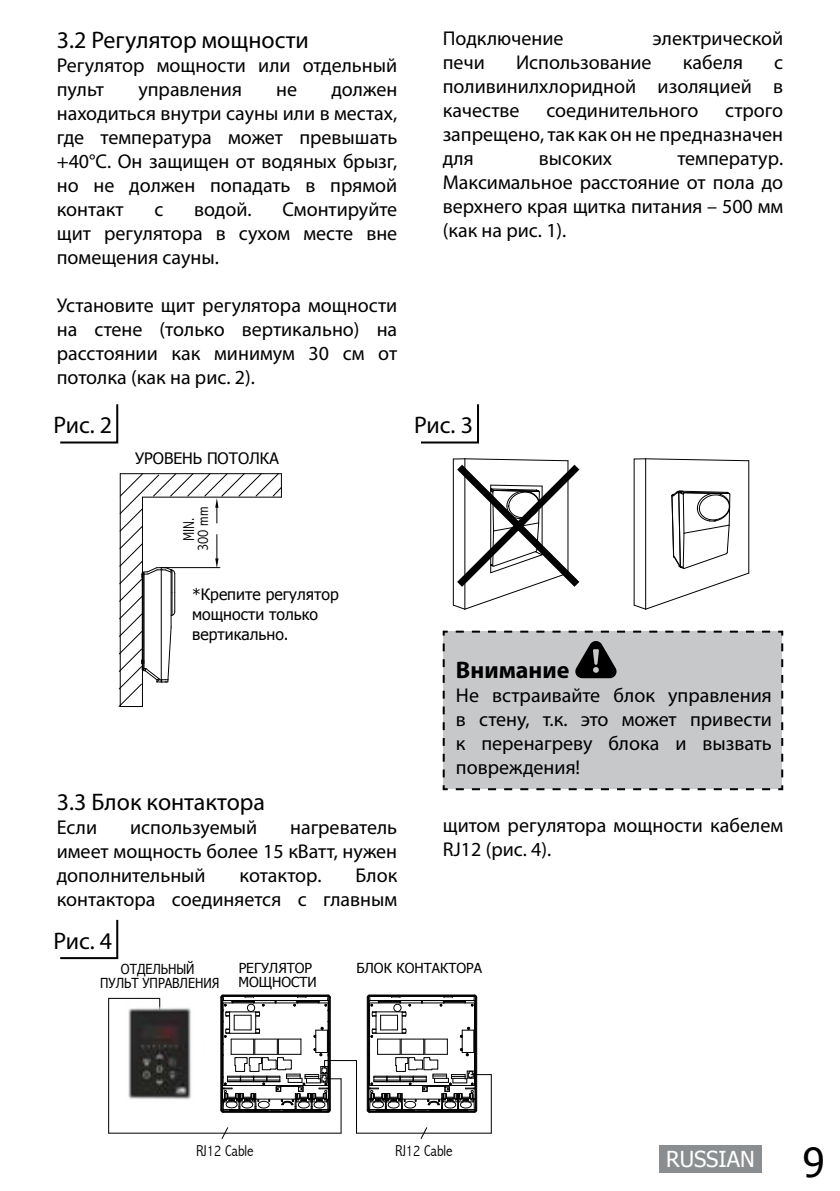
<style>
.page{position:relative;width:840px;height:1191px;background:#fff}
.page>*{position:absolute;margin:0;border:0;box-sizing:border-box;transform-origin:0 0}
.t1{font:24px "Myriad Pro";color:#000}
.t2{font:700 24px "Myriad Pro";color:#000}
.t3{font:22px "Tahoma";color:#fff}
.t4{font:20px/24px "Myriad Pro";color:#000;text-align:justify}
.t5{font:15.8px/19.8px "Tahoma";color:#000100}
.t6{font:300 condensed 15.8px "Abadi";color:#000}
.t7{font:300 condensed 15.8px "Abadi";color:#000100}
.t8{font:13.8px/13.8px "Tahoma";color:#000100}
.t9{font:13.8px "Tahoma";color:#000100;scale:.9 1}
.s1{font-size:40px;color:#000}
</style>
<div class="page">
<div style="left:659px;top:1145px;width:102px;height:27px;background:#8b8e90"></div>
<svg style="left:118px;top:473px;width:164px;height:234px"></svg>
<svg style="left:633px;top:458px;width:116px;height:4px"></svg>
<svg style="left:633px;top:490px;width:116px;height:120px"></svg>
<hr style="left:644px;top:459px;width:1px;height:150px;background:#000">
<hr style="left:747px;top:461px;width:1px;height:112px;background:#000">
<hr style="left:633px;top:459px;width:1px;height:146px;background:#000">
<svg style="left:452px;top:458px;width:127px;height:152px"></svg>
<svg style="left:220px;top:1127px;width:9px;height:12px"></svg>
<svg style="left:419px;top:1127px;width:9px;height:12px"></svg>
<hr style="left:324px;top:1060px;width:32px;height:1px;background:#000">
<svg style="left:366px;top:994px;width:124px;height:119px"></svg>
<hr style="left:356px;top:1132px;width:135px;height:1px;background:#000">
<hr style="left:109px;top:1132px;width:232px;height:1px;background:#000">
<svg style="left:220px;top:994px;width:121px;height:119px"></svg>
<hr style="left:356px;top:1060px;width:1px;height:73px;background:#000">
<hr style="left:108px;top:998px;width:1px;height:135px;background:#000">
<hr style="left:340px;top:1078px;width:1px;height:55px;background:#000">
<hr style="left:490px;top:1074px;width:1px;height:59px;background:#000">
<img style="left:108px;top:997px;width:83px;height:111px">
<div style="left:442px;top:630px;width:341px;height:161px;background:#c7c8ca"></div>
<svg style="left:574px;top:641px;width:42px;height:37px;background:#505051"></svg>
<svg style="left:60px;top:404px;width:59px;height:40px"></svg>
<svg style="left:60px;top:919px;width:59px;height:41px"></svg>
<svg style="left:421px;top:404px;width:58px;height:40px"></svg>
<p class="t1" style="left:57px;top:25px;width:253px">3.2 Регулятор мощности</p>
<p class="t4" style="left:57px;top:53px;width:342px">Регулятор мощности или отдельный пульт</p>
<p class="t4" style="left:57px;top:77px;width:342px;text-indent:274px">должен находиться внутри сауны или в местах, где температура может превышать +40°С. Он защищен от водяных брызг, но не должен попадать в прямой контакт</p>
<p class="t4" style="left:138px;top:77px;width:105px">управления</p>
<p class="t4" style="left:276px;top:77px;width:22px">не</p>
<p class="t4" style="left:57px;top:197px;width:342px;text-indent:225px">Смонтируйте щит регулятора в сухом месте вне помещения сауны.</p>
<p class="t4" style="left:57px;top:293px;width:342px">Установите щит регулятора мощности на стене (только вертикально) на расстоянии как минимум 30 см от потолка (как на рис. 2).</p>
<p class="t4" style="left:154px;top:197px;width:10px">с</p>
<p class="t4" style="left:194px;top:197px;width:59px">водой.</p>
<p class="t1" style="left:53px;top:410px;width:60px">Рис. 2</p>
<p class="t5" style="left:135px;top:447px;width:145px">УРОВЕНЬ ПОТОЛКА</p>
<p class="t7" style="left:193px;top:551px;width:46px;rotate:-90deg">300 mm</p>
<p class="t7" style="left:179px;top:541px;width:25px;rotate:-90deg">MIN.</p>
<p class="t5" style="left:192px;top:584px;width:148px">*Крепите регулятор мощности только вертикально.</p>
<p class="t1" style="left:57px;top:787px;width:210px">3.3 Блок контактора</p>
<p class="t4" style="left:57px;top:814px;width:42px">Если</p>
<p class="t4" style="left:130px;top:814px;width:128px">используемый</p>
<p class="t4" style="left:57px;top:814px;width:342px;text-indent:233px">нагреватель имеет мощность более 15 кВатт, нужен дополнительный</p>
<p class="t4" style="left:57px;top:862px;width:342px;text-align:right">Блок<br>контактора соединяется с главным</p>
<p class="t4" style="left:239px;top:862px;width:84px">котактор.</p>
<p class="t1" style="left:53px;top:925px;width:60px">Рис. 4</p>
<p class="t4" style="left:442px;top:26px;width:122px">Подключение</p>
<p class="t4" style="left:652px;top:26px;width:132px">электрической</p>
<p class="t4" style="left:442px;top:50px;width:44px">печи</p>
<p class="t4" style="left:515px;top:50px;width:137px">Использование</p>
<p class="t4" style="left:682px;top:50px;width:62px">кабеля</p>
<p class="t4" style="left:442px;top:50px;width:342px;text-indent:331px">с поливинилхлоридной изоляцией в качестве</p>
<p class="t4" style="left:442px;top:98px;width:342px;text-indent:282px">строго запрещено, так как он не предназначен для</p>
<p class="t4" style="left:546px;top:98px;width:153px">соединительного</p>
<p class="t4" style="left:442px;top:146px;width:342px;text-indent:234px">температур.<br>Максимальное расстояние от пола до верхнего края щитка питания – 500 мм (как на рис. 1).</p>
<p class="t4" style="left:538px;top:146px;width:75px">высоких</p>
<p class="t1" style="left:414px;top:410px;width:60px">Рис. 3</p>
<p class="t2" style="left:455px;top:654px;width:115px">Внимание</p>
<p class="t4" style="left:455px;top:683px;width:317px">Не встраивайте блок управления в стену, т.к. это может привести к перенагреву блока и вызвать повреждения!</p>
<p class="t4" style="left:442px;top:813px;width:342px">щитом регулятора мощности кабелем<br>RJ12 (рис. 4).</p>
<p class="t9" style="left:121px;top:960px;width:83px">ОТДЕЛЬНЫЙ</p>
<p class="t8" style="left:356px;top:960px;width:127px">БЛОК КОНТАКТОРА</p>
<p class="t9" style="left:100px;top:973px;width:134px">ПУЛЬТ УПРАВЛЕНИЯ</p>
<p class="t8" style="left:238px;top:960px;width:80px">РЕГУЛЯТОР<br>МОЩНОСТИ</p>
<p class="t6" style="left:196px;top:1141px;width:59px">RJ12 Cable</p>
<p class="t6" style="left:395px;top:1141px;width:59px">RJ12 Cable</p>
<p class="t3" style="left:665px;top:1144px;width:160px">RUSSIAN <span class="s1">9</span></p>
</div>
